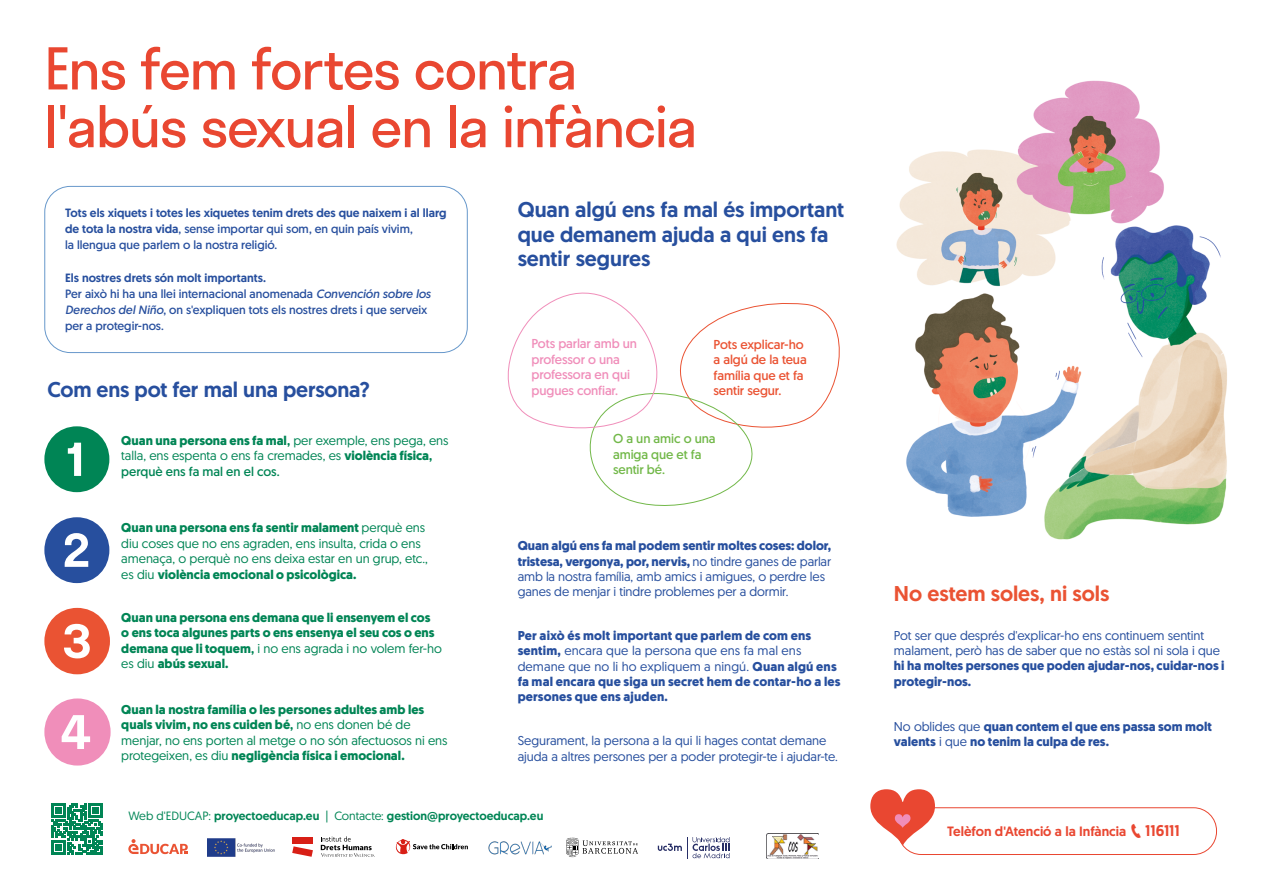
<style>
.page{position:relative;width:1263px;height:893px;background:#fff}
.page>*{position:absolute;margin:0;border:0;box-sizing:border-box;transform-origin:0 0}
.Título_2{font:56.25px/57.8px "Stratos";letter-spacing:-.03em;color:#e94731}
.Primer_párrafo_sin_s{font:500 21.38px/24.4px "Geomanist";letter-spacing:-.005em;color:#274f9e}
.Primer_párrafo_sin_s-2{font:500 21.38px "Geomanist";letter-spacing:-.005em;color:#ea5333}
.Texto_destacado{font:500 13.5px "Geomanist";color:#e94731}
.Primer_párrafo_sin_s-3{font:12.98px/15.5px "Geomanist";letter-spacing:-.01em;color:#f08eba}
.Primer_párrafo_sin_s-4{font:12.98px/15.5px "Geomanist";letter-spacing:-.01em;color:#ea5333}
.Primer_párrafo_sin_s-5{font:12.98px/15.5px "Geomanist";letter-spacing:-.01em;color:#72b849}
.Primer_párrafo_sin_s-6{font:12.83px/15.4px "Geomanist";letter-spacing:-.005em;color:#274f9e}
.Primer_párrafo_sin_s-7{font:700 12.83px/15.4px "Geomanist";color:#008555}
.Primer_párrafo_sin_s-8{font:12.83px/15.4px "Geomanist";letter-spacing:-.005em;color:#008555}
.Primer_párrafo_sin_s-9{font:700 12.83px/15.4px "Geomanist";letter-spacing:.01em;color:#274f9e}
.Primer_párrafo_sin_s-10{font:500 12px/16.2px "Geomanist";color:#274f9e}
.Primer_párrafo_sin_s-11{font:12px/16.2px "Geomanist";color:#274f9e}
.Primer_párrafo_sin_s-12{font:500 12px "Geomanist";color:#008555}
.s1{font-weight:400}
.s2{font-style:italic}
.s3{font-weight:700}
.s4{font-weight:500}
.s5{font-style:inherit}
.s6{font-size:15.52px}
</style>
<div class="page">
<svg style="left:51px;top:803px;width:51px;height:51px"></svg>
<svg style="left:44px;top:426px;width:65px;height:66px"></svg>
<svg style="left:44px;top:517px;width:65px;height:66px"></svg>
<svg style="left:44px;top:698px;width:67px;height:67px"></svg>
<svg style="left:44px;top:608px;width:66px;height:66px"></svg>
<div style="left:44px;top:186px;width:424px;height:167px;border:1px solid #6798cb;border-radius:26px"></div>
<div style="left:898px;top:807px;width:319px;height:48px;border:1px solid #e94731;border-radius:23px"></div>
<img style="left:896px;top:80px;width:331px;height:460px">
<svg style="left:870px;top:789px;width:65px;height:56px"></svg>
<svg style="left:566px;top:838px;width:72px;height:19px"></svg>
<img style="left:766px;top:834px;width:52px;height:24px">
<img style="left:489px;top:841px;width:62px;height:14px">
<svg style="left:658px;top:837px;width:72px;height:21px"></svg>
<svg style="left:128px;top:839px;width:60px;height:15px"></svg>
<img style="left:207px;top:838px;width:68px;height:19px">
<svg style="left:396px;top:839px;width:72px;height:15px"></svg>
<div style="left:292px;top:837px;width:21px;height:6px;background:#d81f16"></div>
<svg style="left:292px;top:846px;width:21px;height:11px"></svg>
<svg style="left:321px;top:836px;width:54px;height:21px"></svg>
<svg style="left:507px;top:292px;width:333px;height:214px"></svg>
<p class="Título_2" style="left:44px;top:38px;width:654px">Ens fem fortes contra l'abús sexual en la infància</p>
<p class="Primer_párrafo_sin_s-10" style="left:65px;top:205px;width:383px">Tots els xiquets i totes les xiquetes tenim drets des que naixem i al llarg de tota la nostra vida<span class="s1">, sense importar qui som, en quin país vivim,<br>la llengua que parlem o la nostra religió.</span></p>
<p class="Primer_párrafo_sin_s-10" style="left:65px;top:269px;width:202px">Els nostres drets són molt importants.</p>
<p class="Primer_párrafo_sin_s-11" style="left:65px;top:285px;width:367px">Per això hi ha una llei internacional anomenada <span class="s2">Convención sobre los<br>Derechos del Niño</span>, on s'expliquen tots els nostres drets i que serveix per a protegir-nos.</p>
<p class="Primer_párrafo_sin_s" style="left:47px;top:377px;width:324px">Com ens pot fer mal una persona?</p>
<p class="Primer_párrafo_sin_s-8" style="left:121px;top:432px;width:329px"><span class="s3">Quan una persona ens fa mal</span><span class="s4">,</span> per exemple, ens pega, ens talla, ens espenta o ens fa cremades, es <span class="s3">violència física</span><span class="s4">, </span><span class="s5">perquè ens fa mal en el cos.</span></p>
<p class="Primer_párrafo_sin_s-8" style="left:121px;top:520px;width:308px"><span class="s3">Quan una persona ens fa sentir malament</span> perquè ens diu coses que no ens agraden, ens insulta, crida o ens amenaça, o perquè no ens deixa estar en un grup, etc., es diu <span class="s3">violència emocional o psicològica.</span></p>
<p class="Primer_párrafo_sin_s-7" style="left:121px;top:610px;width:322px">Quan una persona ens demana que li ensenyem el cos<br>o ens toca algunes parts o ens ensenya el seu cos o ens demana que li toquem<span class="s4">,</span> <span class="s1">i no ens agrada i no volem fer-ho es diu</span> abús sexual.</p>
<p class="Primer_párrafo_sin_s-7" style="left:121px;top:702px;width:328px">Quan la nostra família o les persones adultes amb les quals vivim, no ens cuiden bé<span class="s4">,</span> <span class="s1">no ens donen bé de menjar, no ens porten al metge o no són afectuosos ni ens protegeixen, es diu</span> negligència física i emocional.</p>
<p class="Primer_párrafo_sin_s" style="left:518px;top:198px;width:328px">Quan algú ens fa mal és important que demanem ajuda a qui ens fa sentir segures</p>
<p class="Primer_párrafo_sin_s-3" style="left:531px;top:336px;width:107px">Pots parlar amb un professor o una professora en qui pugues confiar.</p>
<p class="Primer_párrafo_sin_s-4" style="left:714px;top:336px;width:95px">Pots explicar-ho a algú de la teua família que et fa sentir segur.</p>
<p class="Primer_párrafo_sin_s-5" style="left:613px;top:430px;width:104px">O a un amic o una amiga que et fa sentir bé.</p>
<p class="Primer_párrafo_sin_s-6" style="left:518px;top:538px;width:315px"><span class="s3">Quan algú ens fa mal podem sentir moltes coses: dolor, tristesa, vergonya, por, nervis,</span> no tindre ganes de parlar amb la nostra família, amb amics i amigues, o perdre les ganes de menjar i tindre problemes per a dormir.</p>
<p class="Primer_párrafo_sin_s-9" style="left:518px;top:628px;width:324px">Per això és molt important que parlem de com ens sentim, <span class="s1">encara que la persona que ens fa mal ens demane que no li ho expliquem a ningú.</span> Quan algú ens fa mal encara que siga un secret hem de contar-ho a les persones que ens ajuden.</p>
<p class="Primer_párrafo_sin_s-6" style="left:518px;top:733px;width:322px">Segurament, la persona a la qui li hages contat demane ajuda a altres persones per a poder protegir-te i ajudar-te.</p>
<p class="Primer_párrafo_sin_s-12" style="left:128px;top:808px;width:416px"><span class="s1">Web d'EDUCAP:</span> proyectoeducap.eu <span class="s1">| Contacte:</span> gestion@proyectoeducap.eu</p>
<p class="Primer_párrafo_sin_s-2" style="left:894px;top:580px;width:217px">No estem soles, ni sols</p>
<p class="Primer_párrafo_sin_s-6" style="left:894px;top:627px;width:332px">Pot ser que després d'explicar-ho ens continuem sentint malament, però has de saber que no estàs sol ni sola i que <span class="s3">hi ha moltes persones que poden ajudar-nos, cuidar-nos i protegir-nos.</span></p>
<p class="Primer_párrafo_sin_s-9" style="left:894px;top:719px;width:320px"><span class="s1">No oblides que</span> quan contem el que ens passa som molt valents <span class="s1">i que</span> no tenim la culpa de res.</p>
<p class="Texto_destacado" style="left:947px;top:823px;width:234px">Telèfon d'Atenció a la Infància <span class="s6">116111</span></p>
</div>
